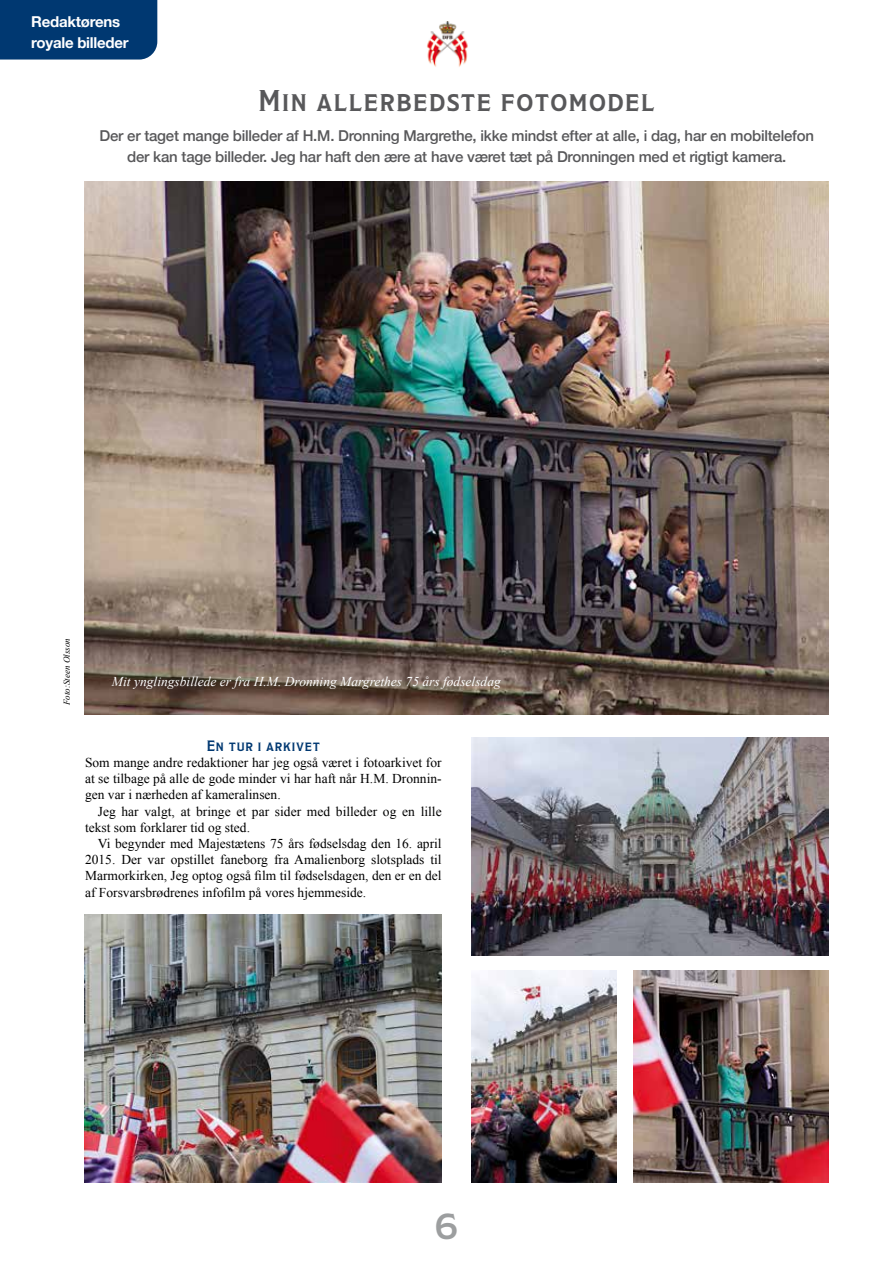
<style>
.page{position:relative;width:893px;height:1263px;background:#fff}
.page>*{position:absolute;margin:0;border:0;box-sizing:border-box;transform-origin:0 0}
.t1{font:36px "Modesto Lite";color:#9c9e9f}
.t2{font:30px "Modesto Lite";letter-spacing:.05em;color:#58585a}
.t3{font:500 15px/21px "Helvetica Neue";letter-spacing:-.015em;color:#58585a;text-align:center}
.t4{font:700 15px/21px "Helvetica Neue";letter-spacing:-.015em;color:#fff}
.t5{font:15px "Modesto Lite";letter-spacing:.05em;color:#003871}
.t6{font:13.5px/16.2px "Times New Roman";color:#000;text-align:justify}
.t7{font:italic 13.5px "Times New Roman";color:#fff}
.t8{font:italic 9px "Times New Roman";color:#000}
</style>
<div class="page">
<img style="left:427px;top:21px;width:41px;height:46px">
<div style="left:0;top:0;width:157px;height:60px;background:#003871"></div>
<img style="left:85px;top:914px;width:357px;height:268px">
<img style="left:471px;top:737px;width:357px;height:218px">
<img style="left:471px;top:971px;width:146px;height:211px">
<img style="left:634px;top:971px;width:194px;height:211px">
<img style="left:85px;top:181px;width:743px;height:533px">
<p class="t4" style="left:31px;top:12px;width:99px">Redaktørens royale billeder</p>
<h2 class="t2" style="left:259px;top:85px;width:398px">Min allerbedste fotomodel</h2>
<p class="t3" style="left:100px;top:124px;width:716px">Der er taget mange billeder af H.M. Dronning Margrethe, ikke mindst efter at alle, i dag, har en mobiltelefon der kan tage billeder. Jeg har haft den ære at have været tæt på Dronningen med et rigtigt kamera.</p>
<p class="t8" style="left:61px;top:705px;width:68px;rotate:-90deg">Foto:Steen Olsson</p>
<p class="t7" style="left:112px;top:672px;width:390px">Mit ynglingsbillede er fra H.M. Dronning Margrethes 75 års fødselsdag</p>
<p class="t5" style="left:207px;top:738px;width:115px">En tur i arkivet</p>
<p class="t6" style="left:85px;top:754px;width:358px">Som mange andre redaktioner har jeg også været i fotoarkivet for at se tilbage på alle de gode minder vi har haft når H.M. Dronnin&shy;gen var i nærheden af kameralinsen.</p>
<p class="t6" style="left:85px;top:803px;width:358px;text-indent:13px">Jeg har valgt, at bringe et par sider med billeder og en lille tekst som forklarer tid og sted.</p>
<p class="t6" style="left:85px;top:835px;width:358px;text-indent:13px">Vi begynder med Majestætens 75 års fødselsdag den 16. april 2015. Der var opstillet faneborg fra Amalienborg slotsplads til Marmorkirken, Jeg optog også film til fødselsdagen, den er en del af Forsvarsbrødrenes infofilm på vores hjemmeside.</p>
<h1 class="t1" style="left:435px;top:1208px;width:24px">6</h1>
</div>
